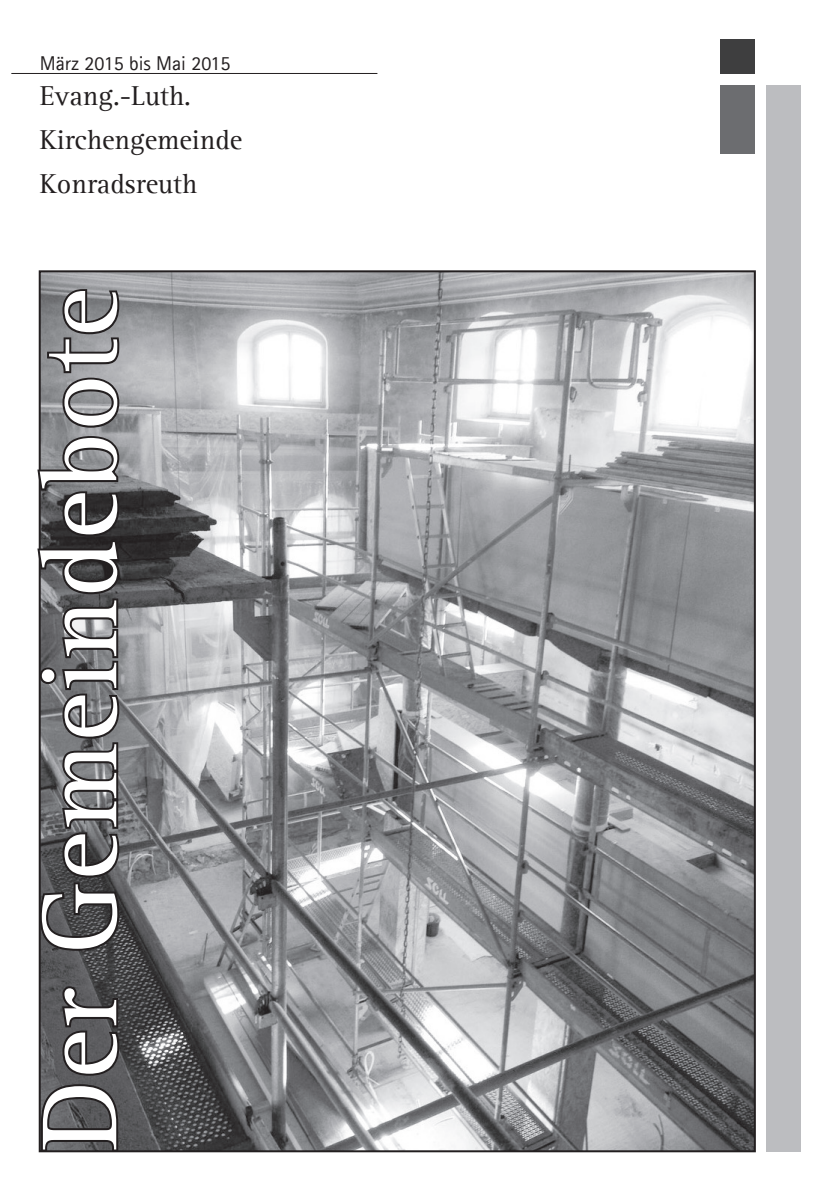
<style>
.page{position:relative;width:840px;height:1191px;background:#fff}
.page>*{position:absolute;margin:0;border:0;box-sizing:border-box;transform-origin:0 0}
.t1{font:110px "Agfa Rotis Serif";letter-spacing:.01em;color:#fff}
.t2{font:28px/44.2px "Agfa Rotis Serif";color:#231f20}
.t3{font:20px "Agfa Rotis Sans Serif";color:#231f20}
</style>
<div class="page">
<img style="left:42px;top:273px;width:710px;height:876px">
<div style="left:765px;top:85px;width:34px;height:1066px;background:#bcbdc0"></div>
<div style="left:720px;top:40px;width:34px;height:34px;background:#3e3e3f"></div>
<div style="left:720px;top:85px;width:34px;height:68px;background:#6c6d70"></div>
<hr style="left:11px;top:73px;width:366px;height:1px;background:#231f20">
<svg style="left:39px;top:983px;width:83px;height:170px;background:#4c4b4d"></svg>
<svg style="left:37px;top:287px;width:85px;height:666px;background:#5f5f61"></svg>
<p class="t3" style="left:40px;top:52px;width:192px">März 2015 bis Mai 2015</p>
<p class="t2" style="left:40px;top:74px;width:204px">Evang.-Luth.<br>Kirchengemeinde<br>Konradsreuth</p>
<h1 class="t1" style="left:17px;top:1151px;width:864px;rotate:-90deg">Der Gemeindebote</h1>
</div>
